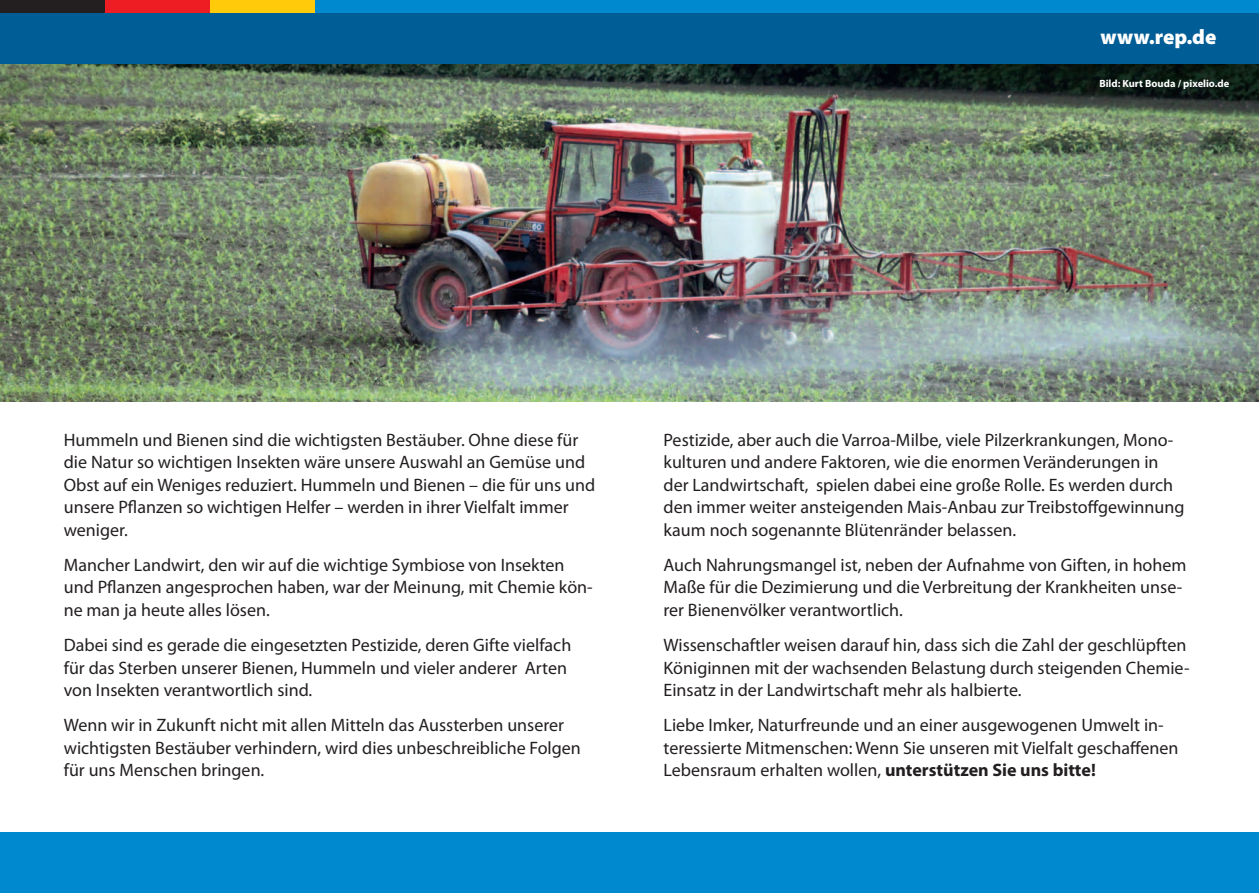
<style>
.page{position:relative;width:1259px;height:893px;background:#fff}
.page>*{position:absolute;margin:0;border:0;box-sizing:border-box;transform-origin:0 0}
.t1{font:900 21px "Myriad Pro";color:#fff}
.t2{font:18px/22.5px "Myriad Pro";color:#231f20}
.t3{font:700 10.5px "Myriad Pro";color:#fff}
.s1{font-weight:700}
</style>
<div class="page">
<img style="left:0;top:64px;width:1259px;height:337px">
<div style="left:0;top:0;width:1259px;height:64px;background:#005d95"></div>
<div style="left:0;top:0;width:1259px;height:13px;background:#0089cf"></div>
<div style="left:0;top:833px;width:1259px;height:60px;background:#0089cf"></div>
<div style="left:0;top:0;width:105px;height:13px;background:#231f20"></div>
<div style="left:105px;top:0;width:105px;height:13px;background:#ee1d23"></div>
<div style="left:210px;top:0;width:105px;height:13px;background:#feca0a"></div>
<p class="t1" style="left:1100px;top:23px;width:117px">www.rep.de</p>
<p class="t3" style="left:1099px;top:77px;width:131px">Bild: Kurt Bouda / pixelio.de</p>
<p class="t2" style="left:64px;top:428px;width:533px">Hummeln und Bienen sind die wichtigsten Bestäuber. Ohne diese für die Natur so wichtigen Insekten wäre unsere Auswahl an Gemüse und Obst auf ein Weniges reduziert. Hummeln und Bienen – die für uns und unsere Pflanzen so wichtigen Helfer – werden in ihrer Vielfalt immer weniger.</p>
<p class="t2" style="left:64px;top:553px;width:530px">Mancher Landwirt, den wir auf die wichtige Symbiose von Insekten und Pflanzen angesprochen haben, war der Meinung, mit Chemie kön&shy;ne man ja heute alles lösen.</p>
<p class="t2" style="left:64px;top:633px;width:509px">Dabei sind es gerade die eingesetzten Pestizide, deren Gifte vielfach für das Sterben unserer Bienen, Hummeln und vieler anderer Arten von Insekten verantwortlich sind.</p>
<p class="t2" style="left:64px;top:714px;width:519px">Wenn wir in Zukunft nicht mit allen Mitteln das Aussterben unserer wichtigsten Bestäuber verhindern, wird dies unbeschreibliche Folgen für uns Menschen bringen.</p>
<p class="t2" style="left:663px;top:428px;width:522px">Pestizide, aber auch die Varroa-Milbe, viele Pilzerkrankungen, Mono&shy;kulturen und andere Faktoren, wie die enormen Veränderungen in der Landwirtschaft, spielen dabei eine große Rolle. Es werden durch den immer weiter ansteigenden Mais-Anbau zur Treibstoffgewinnung kaum noch sogenannte Blütenränder belassen.</p>
<p class="t2" style="left:663px;top:553px;width:524px">Auch Nahrungsmangel ist, neben der Aufnahme von Giften, in hohem<br>Maße für die Dezimierung und die Verbreitung der Krankheiten unse&shy;rer Bienenvölker verantwortlich.</p>
<p class="t2" style="left:663px;top:633px;width:527px">Wissenschaftler weisen darauf hin, dass sich die Zahl der geschlüpften<br>Königinnen mit der wachsenden Belastung durch steigenden Chemie-<br>Einsatz in der Landwirtschaft mehr als halbierte.</p>
<p class="t2" style="left:663px;top:714px;width:516px">Liebe Imker, Naturfreunde und an einer ausgewogenen Umwelt in&shy;teressierte Mitmenschen: Wenn Sie unseren mit Vielfalt geschaffenen<br>Lebensraum erhalten wollen, <span class="s1">unterstützen Sie uns bitte!</span></p>
</div>
